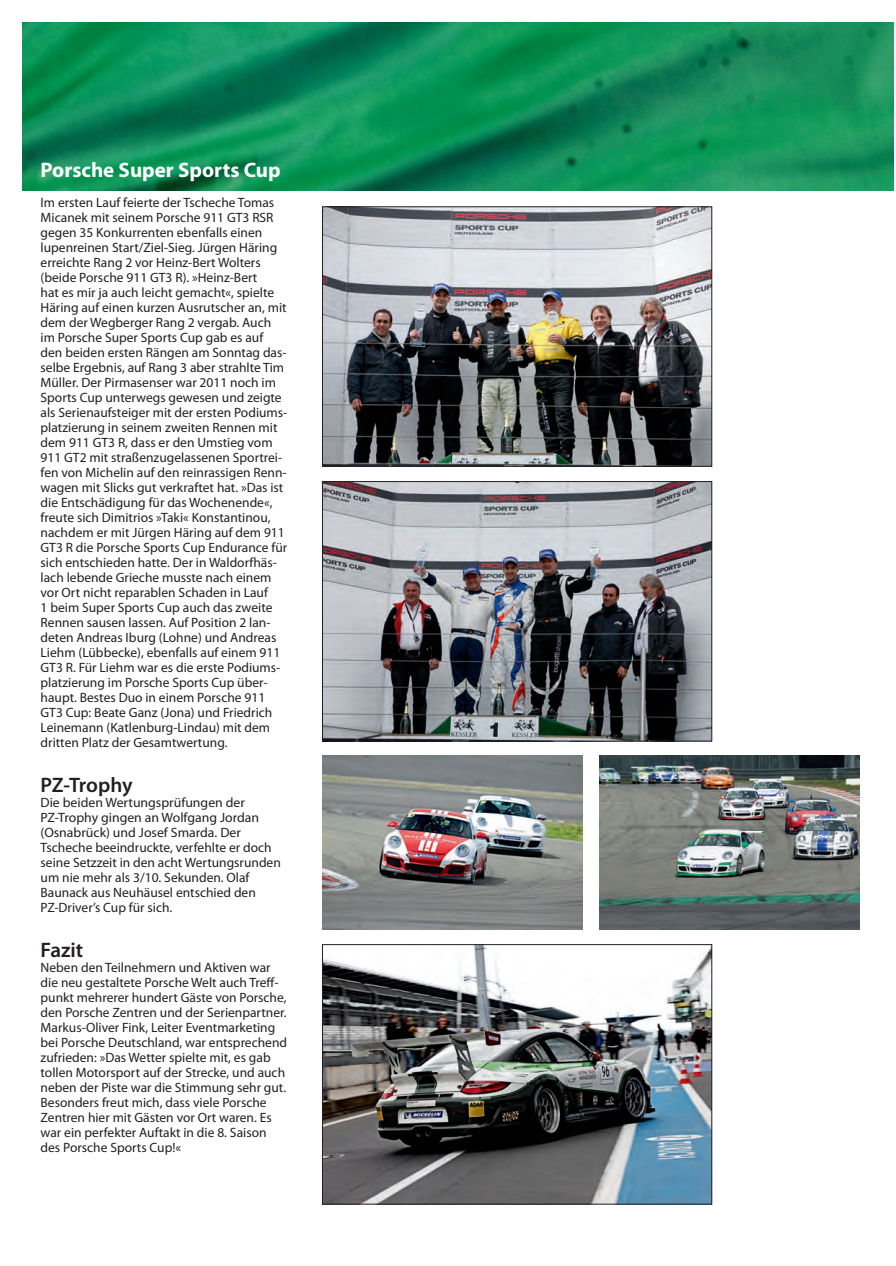
<style>
.page{position:relative;width:896px;height:1266px;background:#fff}
.page>*{position:absolute;margin:0;border:0;box-sizing:border-box;transform-origin:0 0}
.t1{font:700 21px "Myriad Pro";color:#fff}
.t2{font:600 21px "Myriad Pro";letter-spacing:-.005em;color:#231f20}
.t3{font:13.5px/15px "Myriad Pro";color:#231f20}
</style>
<div class="page">
<img style="left:23px;top:23px;width:871px;height:167px">
<img style="left:324px;top:946px;width:386px;height:256px">
<div style="left:322px;top:944px;width:390px;height:260px;border:1px solid #231f20"></div>
<img style="left:324px;top:483px;width:386px;height:256px">
<div style="left:322px;top:481px;width:390px;height:260px;border:1px solid #231f20"></div>
<img style="left:324px;top:208px;width:386px;height:256px">
<div style="left:322px;top:206px;width:390px;height:260px;border:1px solid #231f20"></div>
<img style="left:322px;top:756px;width:260px;height:173px">
<img style="left:599px;top:756px;width:260px;height:173px">
<h1 class="t1" style="left:41px;top:156px;width:241px">Porsche Super Sports Cup</h1>
<p class="t3" style="left:41px;top:194px;width:248px">Im ersten Lauf feierte der Tscheche Tomas Micanek mit seinem Porsche 911 GT3 RSR gegen 35 Konkurrenten ebenfalls einen lupenreinen Start/Ziel-Sieg. Jürgen Häring erreichte Rang 2 vor Heinz-Bert Wolters (beide Porsche 911 GT3 R). »Heinz-Bert<br>hat es mir ja auch leicht gemacht«, spielte Häring auf einen kurzen Ausrutscher an, mit dem der Wegberger Rang 2 vergab. Auch im Porsche Super Sports Cup gab es auf den beiden ersten Rängen am Sonntag das&shy;selbe Ergebnis, auf Rang 3 aber strahlte Tim Müller. Der Pirmasenser war 2011 noch im Sports Cup unterwegs gewesen und zeigte als Serienaufsteiger mit der ersten Podiums&shy;platzierung in seinem zweiten Rennen mit dem 911 GT3 R, dass er den Umstieg vom 911 GT2 mit straßenzugelassenen Sportrei&shy;fen von Michelin auf den reinrassigen Renn&shy;wagen mit Slicks gut verkraftet hat. »Das ist die Entschädigung für das Wochenende«, freute sich Dimitrios »Taki« Konstantinou, nachdem er mit Jürgen Häring auf dem 911<br>GT3 R die Porsche Sports Cup Endurance für sich entschieden hatte. Der in Waldorfhäs&shy;lach lebende Grieche musste nach einem vor Ort nicht reparablen Schaden in Lauf<br>1 beim Super Sports Cup auch das zweite Rennen sausen lassen. Auf Position 2 lan&shy;deten Andreas Iburg (Lohne) und Andreas Liehm (Lübbecke), ebenfalls auf einem 911<br>GT3 R. Für Liehm war es die erste Podiums&shy;platzierung im Porsche Sports Cup über&shy;haupt. Bestes Duo in einem Porsche 911<br>GT3 Cup: Beate Ganz (Jona) und Friedrich Leinemann (Katlenburg-Lindau) mit dem dritten Platz der Gesamtwertung.</p>
<h1 class="t2" style="left:41px;top:771px;width:93px">PZ-Trophy</h1>
<p class="t3" style="left:41px;top:794px;width:242px">Die beiden Wertungsprüfungen der PZ-Trophy gingen an Wolfgang Jordan (Osnabrück) und Josef Smarda. Der Tscheche beeindruckte, verfehlte er doch seine Setzzeit in den acht Wertungsrunden um nie mehr als 3/10. Sekunden. Olaf Baunack aus Neuhäusel entschied den PZ-Driver’s Cup für sich.</p>
<h1 class="t2" style="left:41px;top:936px;width:44px">Fazit</h1>
<p class="t3" style="left:41px;top:959px;width:248px">Neben den Teilnehmern und Aktiven war die neu gestaltete Porsche Welt auch Treff&shy;punkt mehrerer hundert Gäste von Porsche, den Porsche Zentren und der Serienpartner.<br>Markus-Oliver Fink, Leiter Eventmarketing bei Porsche Deutschland, war entsprechend zufrieden: »Das Wetter spielte mit, es gab tollen Motorsport auf der Strecke, und auch neben der Piste war die Stimmung sehr gut.<br>Besonders freut mich, dass viele Porsche Zentren hier mit Gästen vor Ort waren. Es war ein perfekter Auftakt in die 8. Saison des Porsche Sports Cup!«</p>
</div>
